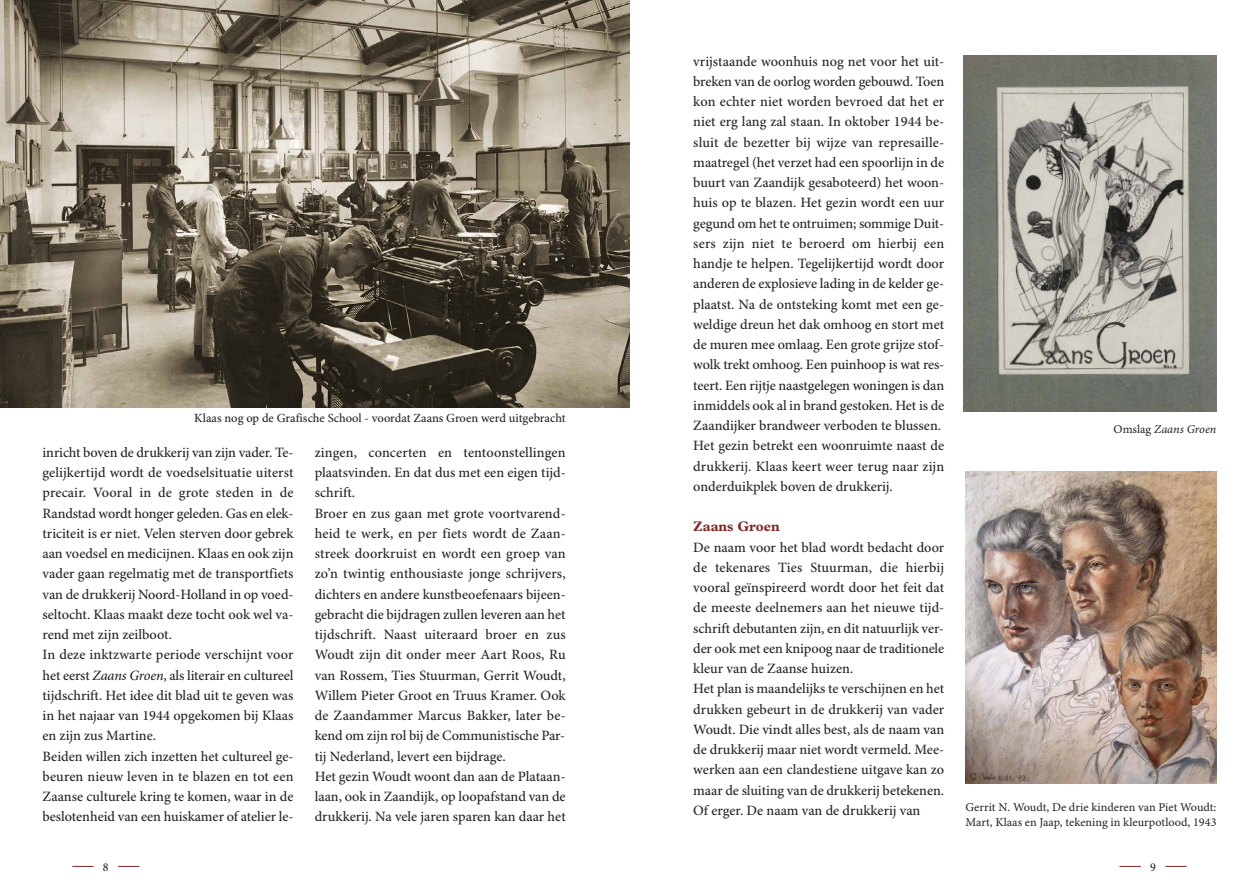
<style>
.page{position:relative;width:1259px;height:893px;background:#fff}
.page>*{position:absolute;margin:0;border:0;box-sizing:border-box;transform-origin:0 0}
.t1{font:500 14.25px/20.2px "Minion Pro";color:#272526;text-align:justify}
.t2{font:700 13.95px "Plantin Std";color:#7e2724}
.t3{font:500 12.45px "Minion Pro";color:#272526}
.t4{font:12px "Minion Pro Capt";color:#272526}
.t5{font:12px "Minion Pro It Capt";letter-spacing:-.005em;color:#272526}
.t6{font:500 12px "Minion Pro";color:#272526}
.s1{font-style:italic}
.s2{font-family:"Minion Pro Capt"}
</style>
<div class="page">
<svg style="left:1165px;top:866px;width:21px;height:1px"></svg>
<svg style="left:1119px;top:866px;width:21px;height:1px"></svg>
<svg style="left:118px;top:866px;width:21px;height:1px"></svg>
<svg style="left:72px;top:866px;width:22px;height:1px"></svg>
<img style="left:964px;top:55px;width:252px;height:357px">
<img style="left:0;top:0;width:629px;height:408px">
<img style="left:965px;top:472px;width:251px;height:311px">
<p class="t3" style="left:194px;top:414px;width:373px">Klaas nog op de Grafische School - voordat Zaans Groen werd uitgebracht</p>
<p class="t1" style="left:43px;top:443px;width:252px">inricht boven de drukkerij van zijn vader. Te&shy;gelijkertijd wordt de voedselsituatie uiterst precair. Vooral in de grote steden in de Randstad wordt honger geleden. Gas en elek&shy;triciteit is er niet. Velen sterven door gebrek aan voedsel en medicijnen. Klaas en ook zijn vader gaan regelmatig met de transportfiets van de drukkerij Noord-Holland in op voed&shy;seltocht. Klaas maakt deze tocht ook wel va&shy;rend met zijn zeilboot.</p>
<p class="t1" style="left:43px;top:646px;width:252px">In deze inktzwarte periode verschijnt voor het eerst <span class="s1">Zaans Groen</span>, als literair en cultureel tijdschrift. Het idee dit blad uit te geven was in het najaar van 1944 opgekomen bij Klaas en zijn zus Martine.</p>
<p class="t1" style="left:43px;top:747px;width:252px">Beiden willen zich inzetten het cultureel ge&shy;beuren nieuw leven in te blazen en tot een Zaanse culturele kring te komen, waar in de beslotenheid van een huiskamer of atelier le-</p>
<p class="t6" style="left:103px;top:863px;width:7px">8</p>
<p class="t1" style="left:315px;top:443px;width:252px">zingen, concerten en tentoonstellingen plaatsvinden. En dat dus met een eigen tijd&shy;schrift.</p>
<p class="t1" style="left:315px;top:504px;width:252px">Broer en zus gaan met grote voortvarend&shy;heid te werk, en per fiets wordt de Zaan&shy;streek doorkruist en wordt een groep van zo’n twintig enthousiaste jonge schrijvers, dichters en andere kunstbeoefenaars bijeen&shy;gebracht die bijdragen zullen leveren aan het tijdschrift. Naast uiteraard broer en zus Woudt zijn dit onder meer Aart Roos, Ru van Rossem, Ties Stuurman, Gerrit Woudt, Willem Pieter Groot en Truus Kramer. Ook de Zaandammer Marcus Bakker, later be&shy;kend om zijn rol bij de Communistische Par&shy;tij Nederland, levert een bijdrage.</p>
<p class="t1" style="left:315px;top:767px;width:252px">Het gezin Woudt woont dan aan de Plataan&shy;laan, ook in Zaandijk, op loopafstand van de drukkerij. Na vele jaren sparen kan daar het</p>
<p class="t1" style="left:693px;top:52px;width:252px">vrijstaande woonhuis nog net voor het uit&shy;breken van de oorlog worden gebouwd. Toen kon echter niet worden bevroed dat het er niet erg lang zal staan. In oktober 1944 be&shy;sluit de bezetter bij wijze van represaille&shy;maatregel (het verzet had een spoorlijn in de buurt van Zaandijk gesaboteerd) het woon&shy;huis op te blazen. Het gezin wordt een uur gegund om het te ontruimen; sommige Duit&shy;sers zijn niet te beroerd om hierbij een handje te helpen. Tegelijkertijd wordt door anderen de explosieve lading in de kelder ge&shy;plaatst. Na de ontsteking komt met een ge&shy;weldige dreun het dak omhoog en stort met de muren mee omlaag. Een grote grijze stof&shy;wolk trekt omhoog. Een puinhoop is wat res&shy;teert. Een rijtje naastgelegen woningen is dan inmiddels ook al in brand gestoken. Het is de Zaandijker brandweer verboden te blussen.</p>
<p class="t1" style="left:693px;top:437px;width:252px">Het gezin betrekt een woonruimte naast de drukkerij. Klaas keert weer terug naar zijn onderduikplek boven de drukkerij.</p>
<p class="t2" style="left:693px;top:522px;width:88px">Zaans Groen</p>
<p class="t1" style="left:693px;top:538px;width:252px">De naam voor het blad wordt bedacht door de tekenares Ties Stuurman, die hierbij vooral geïnspireerd wordt door het feit dat de meeste deelnemers aan het nieuwe tijd&shy;schrift debutanten zijn, en dit natuurlijk ver&shy;der ook met een knipoog naar de traditionele kleur van de Zaanse huizen.</p>
<p class="t1" style="left:693px;top:680px;width:252px">Het plan is maandelijks te verschijnen en het drukken gebeurt in de drukkerij van vader Woudt. Die vindt alles best, als de naam van de drukkerij maar niet wordt vermeld. Mee&shy;werken aan een clandestiene uitgave kan zo maar de sluiting van de drukkerij betekenen.<br>Of erger. De naam van de drukkerij van</p>
<p class="t5" style="left:1113px;top:424px;width:104px"><span class="s2">Omslag</span> Zaans Groen</p>
<p class="t4" style="left:965px;top:802px;width:252px">Gerrit N. Woudt, De drie kinderen van Piet Woudt:</p>
<p class="t4" style="left:965px;top:817px;width:252px">Mart, Klaas en Jaap, tekening in kleurpotlood, 1943</p>
<p class="t6" style="left:1150px;top:863px;width:7px">9</p>
</div>
